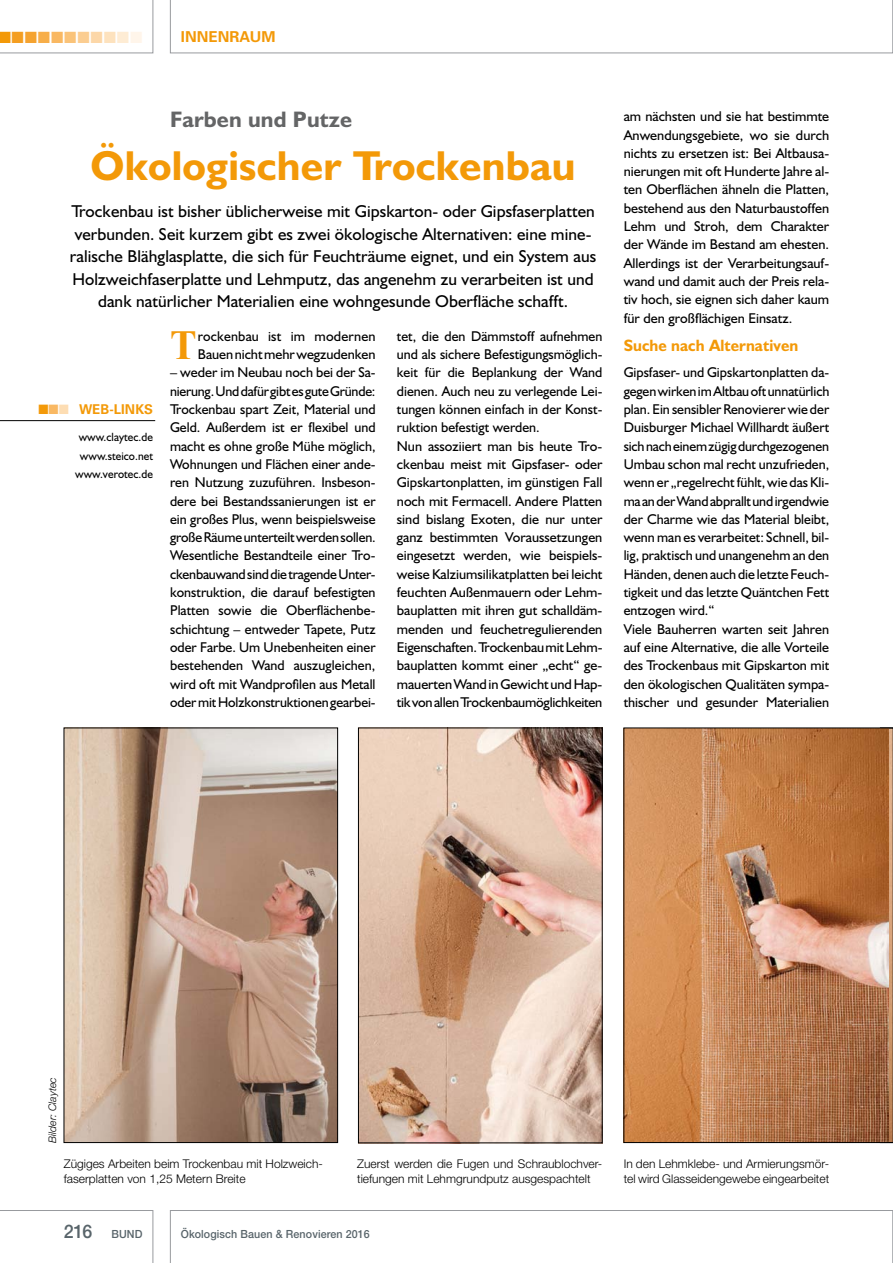
<style>
.page{position:relative;width:893px;height:1263px;background:#fff}
.page>*{position:absolute;margin:0;border:0;box-sizing:border-box;transform-origin:0 0}
.t1{font:700 42px "Humanist 521 BT";letter-spacing:.005em;color:#f39908}
.t2{font:700 41.85px "Times New Roman";color:#f39908;scale:.95 1}
.t3{font:700 22.5px "Humanist 521 BT";letter-spacing:.005em;color:#646566}
.t4{font:17.25px/22.5px "Humanist 521 BT";letter-spacing:.005em;color:#000;text-align:center}
.t5{font:700 16.5px "Humanist 521 BT";letter-spacing:.005em;color:#f39908;scale:.95 1}
.t6{font:16.2px "Zapf Dingbats";color:#f39908}
.t7{font:700 15px "Univers LT";letter-spacing:.005em;color:#f39908}
.t8{font:14.25px/18.3px "Humanist 521 BT";color:#000}
.t9{font:700 13.5px "Univers LT";letter-spacing:.005em;color:#f39908}
.t10{font:300 12px/15px "Helvetica Neue";color:#000}
.t11{font:12px/18.5px "Humanist 521 BT";letter-spacing:.005em;color:#000;text-align:center;scale:.95 1}
.t12{font:500 11.25px "Helvetica Neue";letter-spacing:.01em;color:#58646a;scale:.95 1}
.t13{font:italic 300 10.5px "Helvetica Neue";letter-spacing:.005em;color:#000}
.s1{color:#f49e21}
.s2{color:#f5a330}
.s3{color:#f7ae49}
.s4{color:#f9b862}
.s5{color:#fac379}
.s6{color:#fbcd91}
.s7{color:#fcd7a8}
.s8{color:#fde2be}
.s9{color:#feecd4}
.s10{color:#fff5ea}
.s11{color:#fdddb3}
.s12{color:#fff}
.s13{font-size:18.75px}
</style>
<div class="page">
<svg style="left:170px;top:0;width:723px;height:53px"></svg>
<svg style="left:0;top:0;width:153px;height:53px"></svg>
<svg style="left:170px;top:1210px;width:723px;height:53px"></svg>
<svg style="left:0;top:1210px;width:153px;height:53px"></svg>
<svg style="left:889px;top:730px;width:2px;height:411px"></svg>
<hr style="left:0;top:420px;width:155px;height:1px;background:#000">
<img style="left:626px;top:730px;width:263px;height:411px">
<img style="left:360px;top:730px;width:240px;height:411px">
<div style="left:358px;top:728px;width:244px;height:415px;border:1px solid #000"></div>
<img style="left:66px;top:730px;width:270px;height:411px">
<div style="left:64px;top:728px;width:274px;height:415px;border:1px solid #000"></div>
<p class="t6" style="left:-2px;top:30px;width:146px">■<span class="s1">■</span><span class="s2">■</span><span class="s3">■</span><span class="s4">■</span><span class="s5">■</span><span class="s6">■</span><span class="s7">■</span><span class="s8">■</span><span class="s9">■</span><span class="s10">■</span></p>
<p class="t7" style="left:181px;top:28px;width:97px">INNENRAUM</p>
<p class="t3" style="left:170px;top:106px;width:184px">Farben und Putze</p>
<p class="t1" style="left:91px;top:139px;width:486px">Ökologischer Trockenbau</p>
<p class="t4" style="left:70px;top:200px;width:528px">Trockenbau ist bisher üblicherweise mit Gipskarton- oder Gipsfaserplatten verbunden. Seit kurzem gibt es zwei ökologische Alternativen: eine mine&shy;ralische Blähglasplatte, die sich für Feuchträume eignet, und ein System aus Holzweichfaserplatte und Lehmputz, das angenehm zu verarbeiten ist und dank natürlicher Materialien eine wohngesunde Oberfläche schafft.</p>
<p class="t9" style="left:38px;top:401px;width:116px">■<span class="s4">■</span><span class="s11">■</span><span class="s12">■</span>WEB-LINKS</p>
<p class="t11" style="left:75px;top:427px;width:84px">www.claytec.de www.steico.net www.verotec.de</p>
<p class="t2" style="left:170px;top:322px;width:29px">T</p>
<p class="t8" style="left:198px;top:327px;width:179px">rockenbau ist im modernen<br>Bauen nicht mehr wegzudenken</p>
<p class="t8" style="left:170px;top:363px;width:207px;text-align:justify">– weder im Neubau noch bei der Sa&shy;nierung. Und dafür gibt es gute Gründe:<br>Trockenbau spart Zeit, Material und Geld. Außerdem ist er flexibel und macht es ohne große Mühe möglich, Wohnungen und Flächen einer ande&shy;ren Nutzung zuzuführen. Insbeson&shy;dere bei Bestandssanierungen ist er ein großes Plus, wenn beispielsweise große Räume unterteilt werden sollen.<br>Wesentliche Bestandteile einer Tro&shy;ckenbauwand sind die tragende Unter&shy;konstruktion, die darauf befestigten Platten sowie die Oberflächenbe&shy;schichtung – entweder Tapete, Putz oder Farbe. Um Unebenheiten einer bestehenden Wand auszugleichen, wird oft mit Wandprofilen aus Metall oder mit Holzkonstruktionen gearbei-</p>
<p class="t8" style="left:397px;top:326px;width:207px">tet, die den Dämmstoff aufnehmen und als sichere Befestigungsmöglich&shy;keit für die Beplankung der Wand dienen. Auch neu zu verlegende Lei&shy;tungen können einfach in der Konst&shy;ruktion befestigt werden.<br>Nun assoziiert man bis heute Tro&shy;ckenbau meist mit Gipsfaser- oder Gipskartonplatten, im günstigen Fall noch mit Fermacell. Andere Platten sind bislang Exoten, die nur unter ganz bestimmten Voraussetzungen eingesetzt werden, wie beispiels&shy;weise Kalziumsilikatplatten bei leicht feuchten Außenmauern oder Lehm&shy;bauplatten mit ihren gut schalldäm&shy;menden und feuchetregulierenden Eigenschaften. Trockenbau mit Lehm&shy;bauplatten kommt einer „echt“ ge&shy;mauerten Wand in Gewicht und Hap&shy;tik von allen Trockenbaumöglichkeiten</p>
<p class="t8" style="left:624px;top:107px;width:207px;text-align:justify">am nächsten und sie hat bestimmte Anwendungsgebiete, wo sie durch nichts zu ersetzen ist: Bei Altbausa&shy;nierungen mit oft Hunderte Jahre al&shy;ten Oberflächen ähneln die Platten, bestehend aus den Naturbaustoffen Lehm und Stroh, dem Charakter der Wände im Bestand am ehesten.<br>Allerdings ist der Verarbeitungsauf&shy;wand und damit auch der Preis rela&shy;tiv hoch, sie eignen sich daher kaum für den großflächigen Einsatz.</p>
<p class="t5" style="left:624px;top:335px;width:185px">Suche nach Alternativen</p>
<p class="t8" style="left:624px;top:363px;width:207px">Gipsfaser- und Gipskartonplatten da&shy;gegen wirken im Altbau oft unnatürlich plan. Ein sensibler Renovierer wie der Duisburger Michael Willhardt äußert sich nach einem zügig durchgezogenen Umbau schon mal recht unzufrieden, wenn er „regelrecht fühlt, wie das Kli&shy;ma an der Wand abprallt und irgendwie der Charme wie das Material bleibt, wenn man es verarbeitet: Schnell, bil&shy;lig, praktisch und unangenehm an den Händen, denen auch die letzte Feuch&shy;tigkeit und das letzte Quäntchen Fett entzogen wird.“<br>Viele Bauherren warten seit Jahren auf eine Alternative, die alle Vorteile des Trockenbaus mit Gipskarton mit den ökologischen Qualitäten sympa&shy;thischer und gesunder Materialien</p>
<p class="t13" style="left:46px;top:1143px;width:67px;rotate:-90deg">Bilder: Claytec</p>
<p class="t10" style="left:64px;top:1156px;width:261px">Zügiges Arbeiten beim Trockenbau mit Holzweich&shy;faserplatten von 1,25 Metern Breite</p>
<p class="t10" style="left:357px;top:1156px;width:247px">Zuerst werden die Fugen und Schraublochver&shy;tiefungen mit Lehmgrundputz ausgespachtelt</p>
<p class="t12" style="left:64px;top:1227px;width:84px"><span class="s13">216</span> BUND</p>
<p class="t12" style="left:181px;top:1227px;width:201px">Ökologisch Bauen &amp; Renovieren 2016</p>
<p class="t10" style="left:624px;top:1156px;width:207px">In den Lehmklebe- und Armierungsmör&shy;tel wird Glasseidengewebe eingearbeitet</p>
</div>
